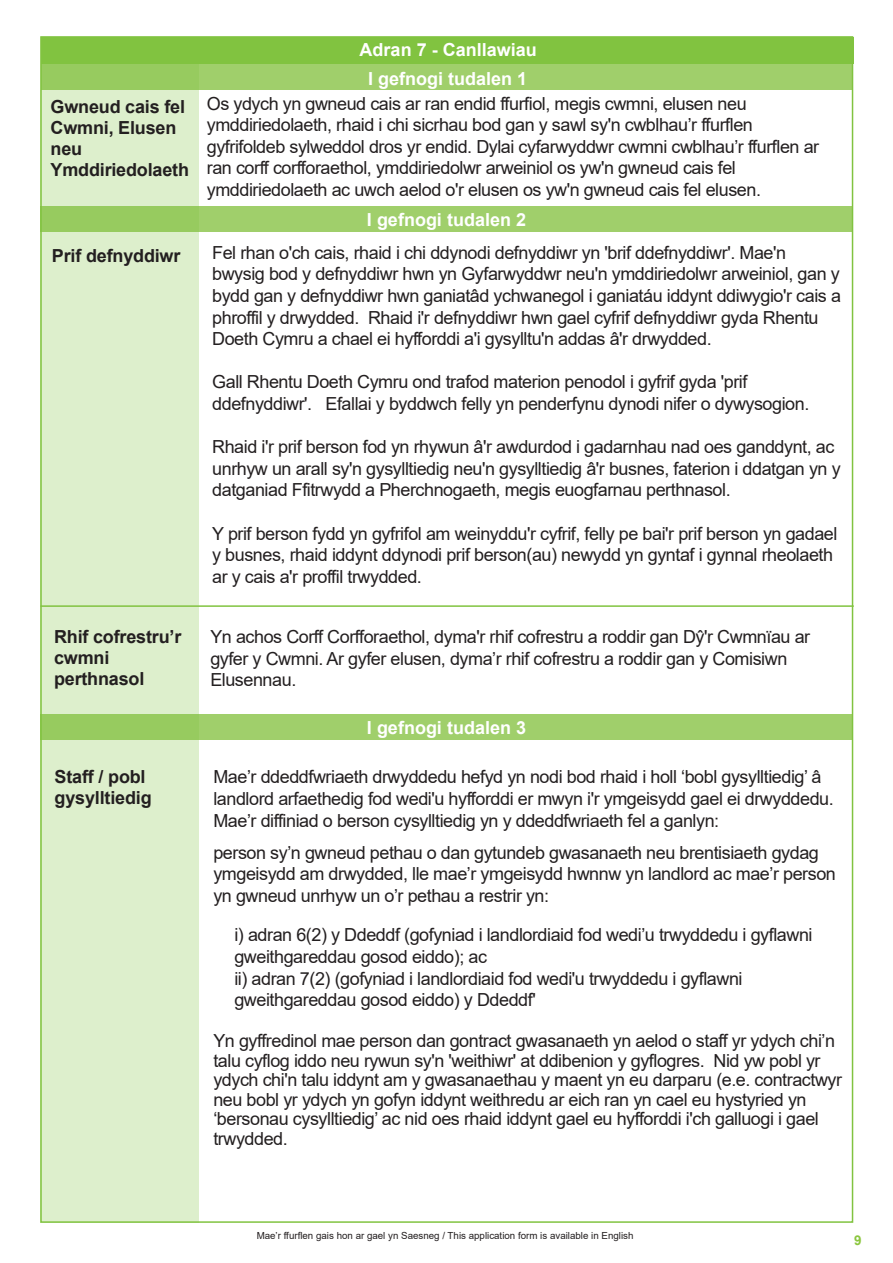
<style>
.page{position:relative;width:893px;height:1263px;background:#fff}
.page>*{position:absolute;margin:0;border:0;box-sizing:border-box;transform-origin:0 0}
.t1{font:18px/21.6px "Arial";letter-spacing:-.025em;color:#231f20}
.t2{font:700 18px/21px "Arial";letter-spacing:-.01em;color:#231f20}
.t3{font:700 18px "Arial";color:#fff}
.t4{font:700 13.5px "Arial";color:#8bc63e}
.t5{font:9.75px "Arial";color:#231f20}
</style>
<div class="page">
<div style="left:40px;top:714px;width:812px;height:25px;background:#a0cf6b"></div>
<div style="left:40px;top:206px;width:812px;height:25px;background:#a0cf6b"></div>
<div style="left:41px;top:64px;width:812px;height:26px;background:#a0cf6b"></div>
<div style="left:43px;top:64px;width:156px;height:1156px;background:#ddefcc"></div>
<div style="left:41px;top:37px;width:812px;height:27px;background:#81c340"></div>
<hr style="left:40px;top:605px;width:814px;height:2px;background:#81c340">
<p class="t3" style="left:360px;top:37px;width:179px">Adran 7 - Canllawiau</p>
<p class="t3" style="left:368px;top:66px;width:161px">I gefnogi tudalen 1</p>
<p class="t2" style="left:51px;top:96px;width:140px">Gwneud cais fel<br>Cwmni, Elusen neu<br>Ymddiriedolaeth</p>
<p class="t1" style="left:207px;top:92px;width:614px">Os ydych yn gwneud cais ar ran endid ffurfiol, megis cwmni, elusen neu ymddiriedolaeth, rhaid i chi sicrhau bod gan y sawl sy'n cwblhau’r ffurflen gyfrifoldeb sylweddol dros yr endid. Dylai cyfarwyddwr cwmni cwblhau’r ffurflen ar ran corff corfforaethol, ymddiriedolwr arweiniol os yw'n gwneud cais fel ymddiriedolaeth ac uwch aelod o'r elusen os yw'n gwneud cais fel elusen.</p>
<p class="t2" style="left:52px;top:246px;width:130px">Prif defnyddiwr</p>
<p class="t2" style="left:54px;top:626px;width:129px">Rhif cofrestru’r cwmni perthnasol</p>
<p class="t3" style="left:367px;top:207px;width:161px">I gefnogi tudalen 2</p>
<p class="t1" style="left:212px;top:242px;width:630px">Fel rhan o'ch cais, rhaid i chi ddynodi defnyddiwr yn 'brif ddefnyddiwr'. Mae'n bwysig bod y defnyddiwr hwn yn Gyfarwyddwr neu'n ymddiriedolwr arweiniol, gan y bydd gan y defnyddiwr hwn ganiatâd ychwanegol i ganiatáu iddynt ddiwygio'r cais a phroffil y drwydded. Rhaid i'r defnyddiwr hwn gael cyfrif defnyddiwr gyda Rhentu Doeth Cymru a chael ei hyfforddi a'i gysylltu'n addas â'r drwydded.</p>
<p class="t1" style="left:212px;top:371px;width:599px">Gall Rhentu Doeth Cymru ond trafod materion penodol i gyfrif gyda 'prif ddefnyddiwr'. Efallai y byddwch felly yn penderfynu dynodi nifer o dywysogion.</p>
<p class="t1" style="left:212px;top:436px;width:630px">Rhaid i'r prif berson fod yn rhywun â'r awdurdod i gadarnhau nad oes ganddynt, ac unrhyw un arall sy'n gysylltiedig neu'n gysylltiedig â'r busnes, faterion i ddatgan yn y datganiad Ffitrwydd a Pherchnogaeth, megis euogfarnau perthnasol.</p>
<p class="t1" style="left:212px;top:522px;width:627px">Y prif berson fydd yn gyfrifol am weinyddu'r cyfrif, felly pe bai'r prif berson yn gadael y busnes, rhaid iddynt ddynodi prif berson(au) newydd yn gyntaf i gynnal rheolaeth ar y cais a'r proffil trwydded.</p>
<p class="t1" style="left:210px;top:626px;width:601px">Yn achos Corff Corfforaethol, dyma'r rhif cofrestru a roddir gan Dŷ'r Cwmnïau ar gyfer y Cwmni. Ar gyfer elusen, dyma’r rhif cofrestru a roddir gan y Comisiwn<br>Elusennau.</p>
<p class="t3" style="left:367px;top:715px;width:161px">I gefnogi tudalen 3</p>
<p class="t2" style="left:55px;top:767px;width:99px">Staff / pobl gysylltiedig</p>
<p class="t1" style="left:213px;top:766px;width:622px">Mae’r ddeddfwriaeth drwyddedu hefyd yn nodi bod rhaid i holl ‘bobl gysylltiedig’ â landlord arfaethedig fod wedi'u hyfforddi er mwyn i'r ymgeisydd gael ei drwyddedu.<br>Mae’r diffiniad o berson cysylltiedig yn y ddeddfwriaeth fel a ganlyn:</p>
<p class="t1" style="left:213px;top:841px;width:624px">person sy’n gwneud pethau o dan gytundeb gwasanaeth neu brentisiaeth gydag ymgeisydd am drwydded, lle mae’r ymgeisydd hwnnw yn landlord ac mae’r person yn gwneud unrhyw un o’r pethau a restrir yn:</p>
<p class="t1" style="left:234px;top:924px;width:580px">i) adran 6(2) y Ddeddf (gofyniad i landlordiaid fod wedi’u trwyddedu i gyflawni gweithgareddau gosod eiddo); ac<br>ii) adran 7(2) (gofyniad i landlordiaid fod wedi'u trwyddedu i gyflawni gweithgareddau gosod eiddo) y Ddeddf'</p>
<p class="t1" style="left:213px;top:1031px;width:630px;line-height:19.5px">Yn gyffredinol mae person dan gontract gwasanaeth yn aelod o staff yr ydych chi’n talu cyflog iddo neu rywun sy'n 'weithiwr' at ddibenion y gyflogres. Nid yw pobl yr ydych chi'n talu iddynt am y gwasanaethau y maent yn eu darparu (e.e. contractwyr neu bobl yr ydych yn gofyn iddynt weithredu ar eich ran yn cael eu hystyried yn ‘bersonau cysylltiedig’ ac nid oes rhaid iddynt gael eu hyfforddi i'ch galluogi i gael trwydded.</p>
<p class="t5" style="left:257px;top:1229px;width:378px">Mae’r ffurflen gais hon ar gael yn Saesneg / This application form is available in English</p>
<p class="t4" style="left:854px;top:1231px;width:9px">9</p>
</div>
